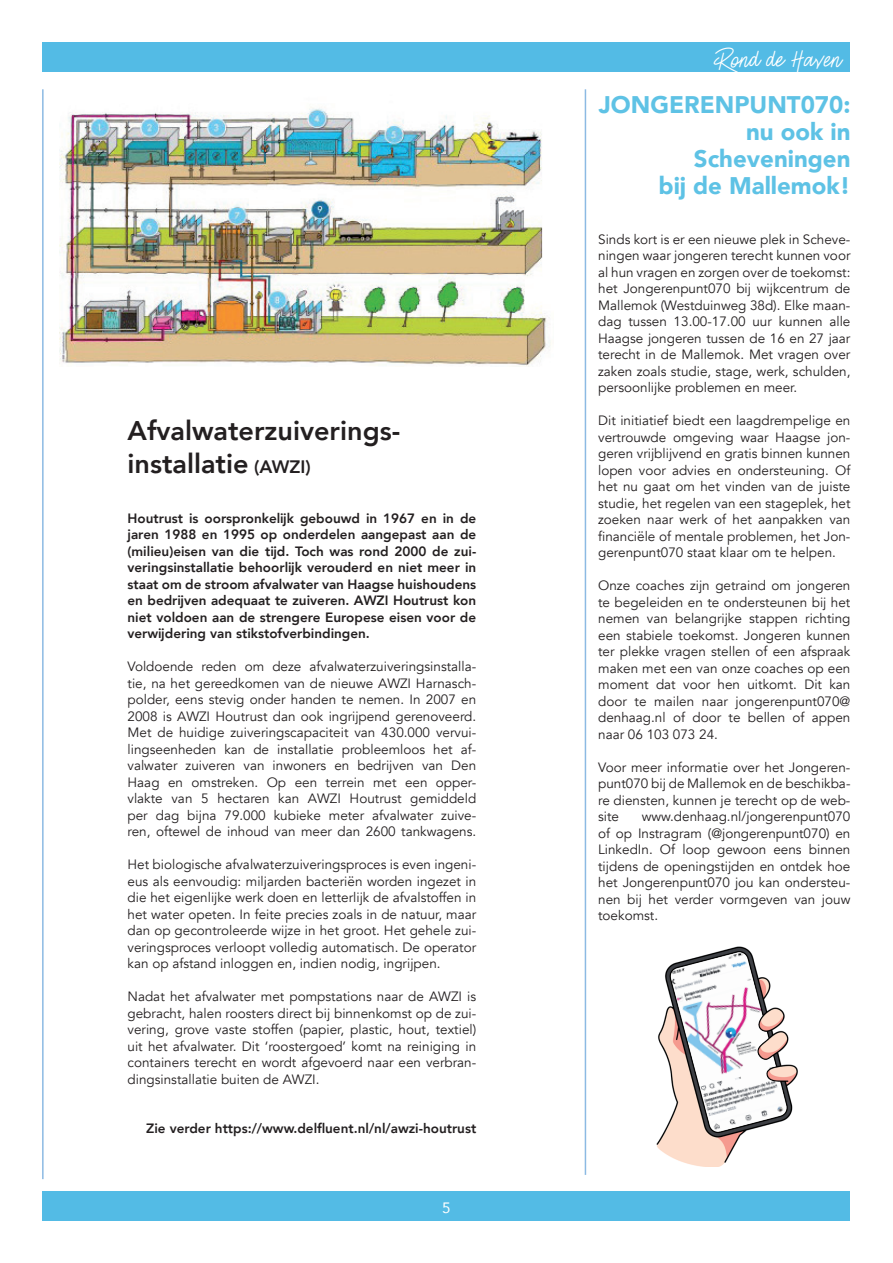
<style>
.page{position:relative;width:893px;height:1263px;background:#fff}
.page>*{position:absolute;margin:0;border:0;box-sizing:border-box;transform-origin:0 0}
.t1{font:800 27px/33px "Avenir";color:#231f20}
.t2{font:900 24px/27px "Avenir";color:#5ec2e5;text-align:right}
.t3{font:22.5px "Smiley";color:#fff}
.t4{font:15px "Avenir";color:#fff}
.t5{font:13.5px/16.5px "Avenir";color:#231f20;text-align:justify}
.t6{font:800 13.5px/16.5px "Avenir";color:#231f20;text-align:justify}
.s1{font-size:18px}
</style>
<div class="page">
<div style="left:43px;top:43px;width:807px;height:29px;background:#53bbe5"></div>
<div style="left:43px;top:1191px;width:807px;height:29px;background:#53bbe5"></div>
<img style="left:60px;top:107px;width:491px;height:259px">
<hr style="left:42px;top:89px;width:2px;height:1090px;background:#8cbae3">
<hr style="left:585px;top:89px;width:1px;height:1086px;background:#8cbae3">
<img style="left:656px;top:946px;width:142px;height:220px">
<h1 class="t1" style="left:128px;top:415px;width:274px">Afvalwaterzuiverings&shy;installatie <span class="s1">(AWZI)</span></h1>
<p class="t6" style="left:128px;top:510px;width:350px">Houtrust is oorspronkelijk gebouwd in 1967 en in de jaren 1988 en 1995 op onderdelen aangepast aan de (milieu)eisen van die tijd. Toch was rond 2000 de zui&shy;veringsinstallatie behoorlijk verouderd en niet meer in staat om de stroom afvalwater van Haagse huishoudens en bedrijven adequaat te zuiveren. AWZI Houtrust kon niet voldoen aan de strengere Europese eisen voor de verwijdering van stikstofverbindingen.</p>
<p class="t5" style="left:128px;top:659px;width:350px">Voldoende reden om deze afvalwaterzuiveringsinstalla&shy;tie, na het gereedkomen van de nieuwe AWZI Harnasch&shy;polder, eens stevig onder handen te nemen. In 2007 en 2008 is AWZI Houtrust dan ook ingrijpend gerenoveerd.<br>Met de huidige zuiveringscapaciteit van 430.000 vervui&shy;lingseenheden kan de installatie probleemloos het af&shy;valwater zuiveren van inwoners en bedrijven van Den Haag en omstreken. Op een terrein met een opper&shy;vlakte van 5 hectaren kan AWZI Houtrust gemiddeld per dag bijna 79.000 kubieke meter afvalwater zuive&shy;ren, oftewel de inhoud van meer dan 2600 tankwagens.</p>
<p class="t5" style="left:128px;top:857px;width:350px">Het biologische afvalwaterzuiveringsproces is even ingeni&shy;eus als eenvoudig: miljarden bacteriën worden ingezet in die het eigenlijke werk doen en letterlijk de afvalstoffen in het water opeten. In feite precies zoals in de natuur, maar dan op gecontroleerde wijze in het groot. Het gehele zui&shy;veringsproces verloopt volledig automatisch. De operator kan op afstand inloggen en, indien nodig, ingrijpen.</p>
<p class="t5" style="left:128px;top:989px;width:350px">Nadat het afvalwater met pompstations naar de AWZI is gebracht, halen roosters direct bij binnenkomst op de zui&shy;vering, grove vaste stoffen (papier, plastic, hout, textiel) uit het afvalwater. Dit ‘roostergoed’ komt na reiniging in containers terecht en wordt afgevoerd naar een verbran&shy;dingsinstallatie buiten de AWZI.</p>
<p class="t6" style="left:146px;top:1120px;width:332px">Zie verder https://www.delfluent.nl/nl/awzi-houtrust</p>
<p class="t4" style="left:442px;top:1196px;width:10px">5</p>
<h3 class="t3" style="left:714px;top:46px;width:130px">Rond de Haven</h3>
<h2 class="t2" style="left:599px;top:91px;width:253px">JONGERENPUNT070: nu ook in<br>Scheveningen<br>bij de Mallemok!</h2>
<p class="t5" style="left:598px;top:231px;width:254px">Sinds kort is er een nieuwe plek in Scheve&shy;ningen waar jongeren terecht kunnen voor al hun vragen en zorgen over de toekomst: het Jongerenpunt070 bij wijkcentrum de Mallemok (Westduinweg 38d). Elke maan&shy;dag tussen 13.00-17.00 uur kunnen alle Haagse jongeren tussen de 16 en 27 jaar terecht in de Mallemok. Met vragen over zaken zoals studie, stage, werk, schulden, persoonlijke problemen en meer.</p>
<p class="t5" style="left:598px;top:413px;width:254px">Dit initiatief biedt een laagdrempelige en vertrouwde omgeving waar Haagse jon&shy;geren vrijblijvend en gratis binnen kunnen lopen voor advies en ondersteuning. Of het nu gaat om het vinden van de juiste studie, het regelen van een stageplek, het zoeken naar werk of het aanpakken van financiële of mentale problemen, het Jon&shy;gerenpunt070 staat klaar om te helpen.</p>
<p class="t5" style="left:598px;top:578px;width:254px">Onze coaches zijn getraind om jongeren te begeleiden en te ondersteunen bij het nemen van belangrijke stappen richting een stabiele toekomst. Jongeren kunnen ter plekke vragen stellen of een afspraak maken met een van onze coaches op een moment dat voor hen uitkomt. Dit kan door te mailen naar jongerenpunt070@ denhaag.nl of door te bellen of appen naar 06 103 073 24.</p>
<p class="t5" style="left:598px;top:759px;width:254px">Voor meer informatie over het Jongeren&shy;punt070 bij de Mallemok en de beschikba&shy;re diensten, kunnen je terecht op de web&shy;site</p>
<p class="t5" style="left:598px;top:809px;width:254px;text-indent:43px">www.denhaag.nl/jongerenpunt070 of op Instragram (@jongerenpunt070) en LinkedIn. Of loop gewoon eens binnen tijdens de openingstijden en ontdek hoe het Jongerenpunt070 jou kan ondersteu&shy;nen bij het verder vormgeven van jouw toekomst.</p>
</div>
